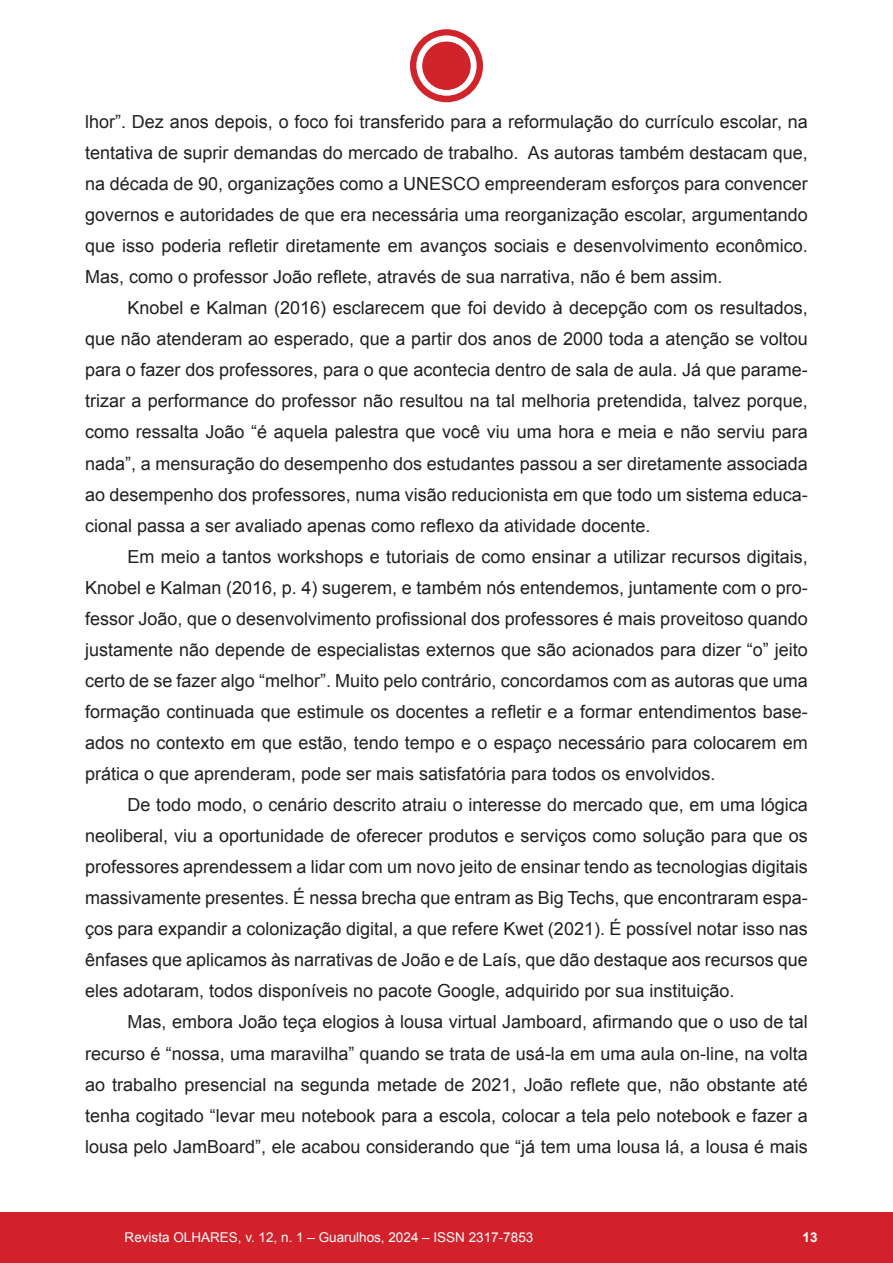
<style>
.page{position:relative;width:893px;height:1263px;background:#fff}
.page>*{position:absolute;margin:0;border:0;box-sizing:border-box;transform-origin:0 0}
.t1{font:18px/31px "Arial";color:#231f20;text-align:justify}
.t2{font:13.5px "Arial";color:#fff}
.t3{font:700 13.5px "Arial";color:#fff}
</style>
<div class="page">
<div style="left:0;top:1212px;width:893px;height:51px;background:#d3212b"></div>
<div style="left:410px;top:29px;width:73px;height:73px;background:#d1232a;border-radius:50%"></div>
<svg style="left:416px;top:35px;width:61px;height:61px"></svg>
<div style="left:422px;top:42px;width:48px;height:48px;background:#d1232a;border-radius:50%"></div>
<p class="t1" style="left:85px;top:106px;width:724px">lhor”. Dez anos depois, o foco foi transferido para a reformulação do currículo escolar, na tentativa de suprir demandas do mercado de trabalho. As autoras também destacam que, na década de 90, organizações como a UNESCO empreenderam esforços para convencer governos e autoridades de que era necessária uma reorganização escolar, argumentando que isso poderia refletir diretamente em avanços sociais e desenvolvimento econômico.<br>Mas, como o professor João reflete, através de sua narrativa, não é bem assim.</p>
<p class="t1" style="left:85px;top:293px;width:724px;text-indent:43px">Knobel e Kalman (2016) esclarecem que foi devido à decepção com os resultados, que não atenderam ao esperado, que a partir dos anos de 2000 toda a atenção se voltou para o fazer dos professores, para o que acontecia dentro de sala de aula. Já que parame&shy;trizar a performance do professor não resultou na tal melhoria pretendida, talvez porque, como ressalta João “é aquela palestra que você viu uma hora e meia e não serviu para nada”, a mensuração do desempenho dos estudantes passou a ser diretamente associada ao desempenho dos professores, numa visão reducionista em que todo um sistema educa&shy;cional passa a ser avaliado apenas como reflexo da atividade docente.</p>
<p class="t1" style="left:85px;top:541px;width:724px;text-indent:43px">Em meio a tantos workshops e tutoriais de como ensinar a utilizar recursos digitais, Knobel e Kalman (2016, p. 4) sugerem, e também nós entendemos, juntamente com o pro&shy;fessor João, que o desenvolvimento profissional dos professores é mais proveitoso quando justamente não depende de especialistas externos que são acionados para dizer “o” jeito certo de se fazer algo “melhor”. Muito pelo contrário, concordamos com as autoras que uma formação continuada que estimule os docentes a refletir e a formar entendimentos base&shy;ados no contexto em que estão, tendo tempo e o espaço necessário para colocarem em prática o que aprenderam, pode ser mais satisfatória para todos os envolvidos.</p>
<p class="t1" style="left:85px;top:789px;width:724px;text-indent:43px">De todo modo, o cenário descrito atraiu o interesse do mercado que, em uma lógica neoliberal, viu a oportunidade de oferecer produtos e serviços como solução para que os professores aprendessem a lidar com um novo jeito de ensinar tendo as tecnologias digitais massivamente presentes. É nessa brecha que entram as Big Techs, que encontraram espa&shy;ços para expandir a colonização digital, a que refere Kwet (2021). É possível notar isso nas ênfases que aplicamos às narrativas de João e de Laís, que dão destaque aos recursos que eles adotaram, todos disponíveis no pacote Google, adquirido por sua instituição.</p>
<p class="t1" style="left:85px;top:1007px;width:724px;text-indent:43px">Mas, embora João teça elogios à lousa virtual Jamboard, afirmando que o uso de tal recurso é “nossa, uma maravilha” quando se trata de usá-la em uma aula on-line, na volta ao trabalho presencial na segunda metade de 2021, João reflete que, não obstante até tenha cogitado “levar meu notebook para a escola, colocar a tela pelo notebook e fazer a lousa pelo JamBoard”, ele acabou considerando que “já tem uma lousa lá, a lousa é mais</p>
<p class="t2" style="left:125px;top:1229px;width:410px">Revista OLHARES, v. 12, n. 1 – Guarulhos, 2024 – ISSN 2317-7853</p>
<p class="t3" style="left:802px;top:1228px;width:17px">13</p>
</div>
